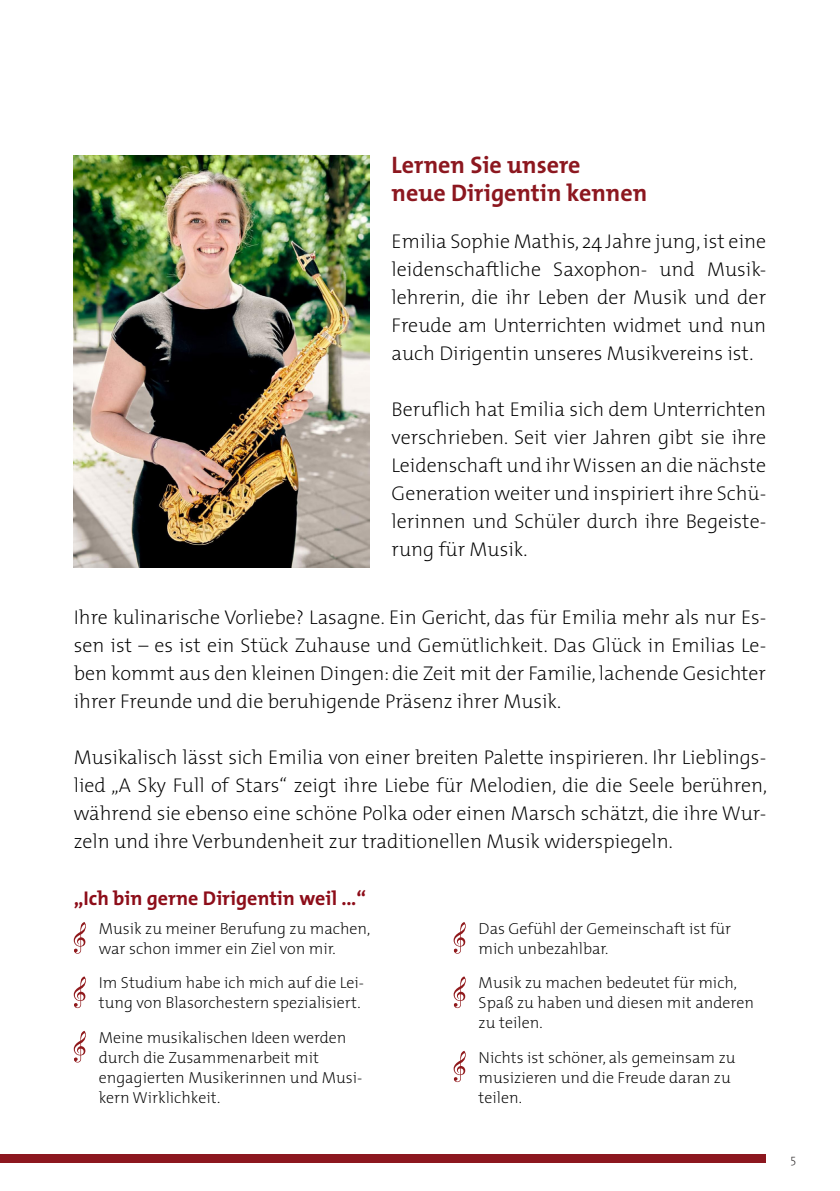
<style>
.page{position:relative;width:840px;height:1191px;background:#fff}
.page>*{position:absolute;margin:0;border:0;box-sizing:border-box;transform-origin:0 0}
.t1{font:700 24px "The Mix";color:#8c171f}
.t2{font:200 20px/28px "The Mix";color:#000001;text-align:justify}
.t3{font:700 20px "The Mix";color:#8d0d19}
.t4{font:200 16px/20px "The Mix";color:#000001}
.t5{font:200 12px "The Mix";color:#231f20}
</style>
<div class="page">
<div style="left:0;top:1154px;width:765px;height:8px;background:#8c171f"></div>
<img style="left:74px;top:155px;width:295px;height:412px">
<svg style="left:74px;top:922px;width:12px;height:31px"></svg>
<svg style="left:74px;top:976px;width:12px;height:32px"></svg>
<svg style="left:74px;top:1030px;width:12px;height:32px"></svg>
<svg style="left:453px;top:922px;width:12px;height:31px"></svg>
<svg style="left:453px;top:976px;width:12px;height:32px"></svg>
<svg style="left:453px;top:1050px;width:12px;height:32px"></svg>
<p class="t1" style="left:391px;top:144px;width:190px">Lernen Sie unsere</p>
<p class="t1" style="left:391px;top:173px;width:257px">neue Dirigentin kennen</p>
<p class="t2" style="left:391px;top:226px;width:376px">Emilia Sophie Mathis, 24 Jahre jung, ist eine leidenschaftliche Saxophon- und Musik&shy;lehrerin, die ihr Leben der Musik und der Freude am Unterrichten widmet und nun auch Dirigentin unseres Musikvereins ist.</p>
<p class="t2" style="left:391px;top:394px;width:376px">Beruflich hat Emilia sich dem Unterrichten verschrieben. Seit vier Jahren gibt sie ihre Leidenschaft und ihr Wissen an die nächste Generation weiter und inspiriert ihre Schü&shy;lerinnen und Schüler durch ihre Begeiste&shy;rung für Musik.</p>
<p class="t2" style="left:74px;top:603px;width:693px">Ihre kulinarische Vorliebe? Lasagne. Ein Gericht, das für Emilia mehr als nur Es&shy;sen ist – es ist ein Stück Zuhause und Gemütlichkeit. Das Glück in Emilias Le&shy;ben kommt aus den kleinen Dingen: die Zeit mit der Familie, lachende Gesichter ihrer Freunde und die beruhigende Präsenz ihrer Musik.</p>
<p class="t2" style="left:74px;top:743px;width:694px">Musikalisch lässt sich Emilia von einer breiten Palette inspirieren. Ihr Lieblings&shy;lied „A Sky Full of Stars“ zeigt ihre Liebe für Melodien, die die Seele berühren, während sie ebenso eine schöne Polka oder einen Marsch schätzt, die ihre Wur&shy;zeln und ihre Verbundenheit zur traditionellen Musik widerspiegeln.</p>
<p class="t3" style="left:74px;top:881px;width:293px">„Ich bin gerne Dirigentin weil ...“</p>
<p class="t4" style="left:99px;top:917px;width:273px">Musik zu meiner Berufung zu machen, war schon immer ein Ziel von mir.</p>
<p class="t4" style="left:99px;top:972px;width:267px">Im Studium habe ich mich auf die Lei&shy;tung von Blasorchestern spezialisiert.</p>
<p class="t4" style="left:99px;top:1026px;width:249px">Meine musikalischen Ideen werden durch die Zusammenarbeit mit</p>
<p class="t4" style="left:99px;top:1066px;width:265px">engagierten Musikerinnen und Musi&shy;kern Wirklichkeit.</p>
<p class="t4" style="left:478px;top:917px;width:254px">Das Gefühl der Gemeinschaft ist für mich unbezahlbar.</p>
<p class="t4" style="left:478px;top:972px;width:277px">Musik zu machen bedeutet für mich,<br>Spaß zu haben und diesen mit anderen zu teilen.</p>
<p class="t4" style="left:478px;top:1046px;width:258px">Nichts ist schöner, als gemeinsam zu musizieren und die Freude daran zu teilen.</p>
<p class="t5" style="left:789px;top:1148px;width:7px">5</p>
</div>
